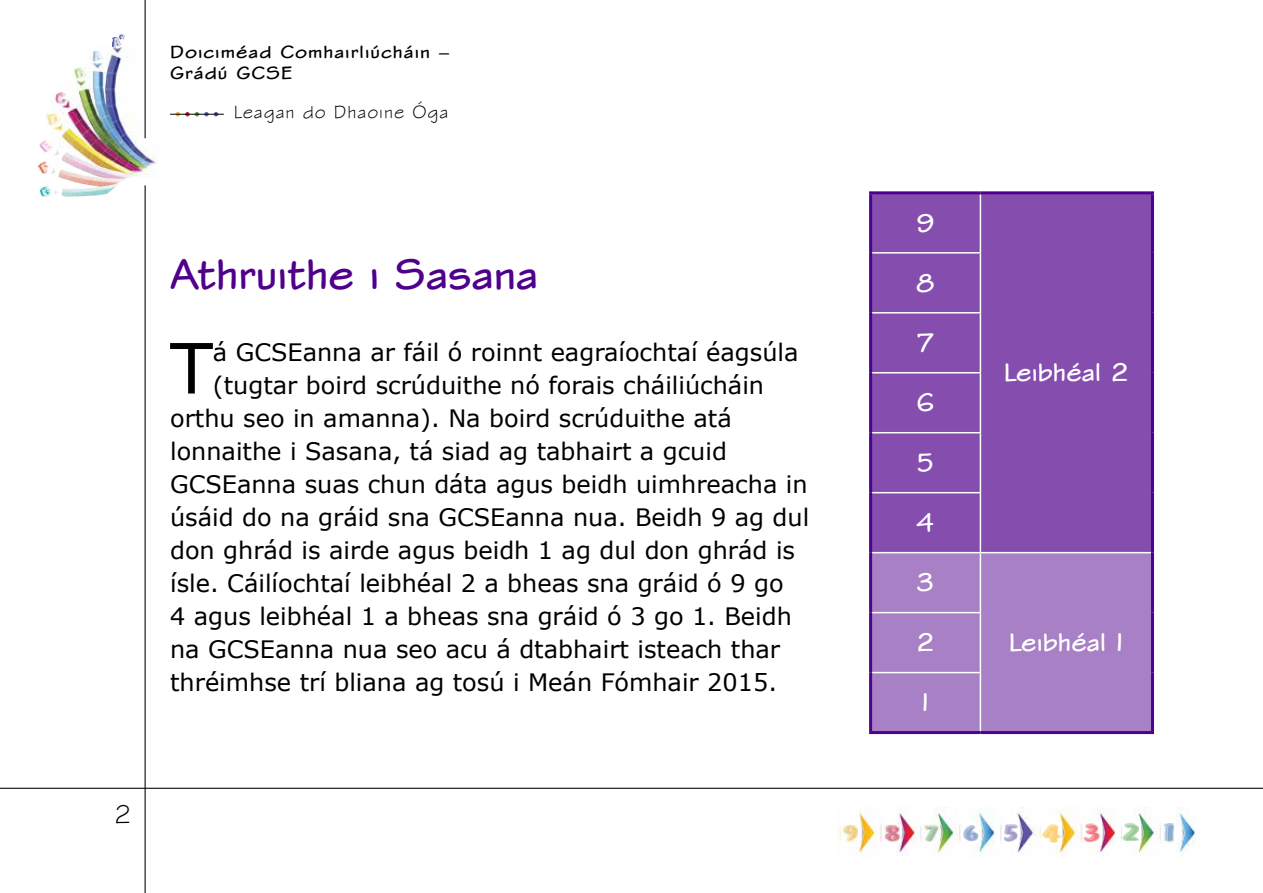
<style>
.page{position:relative;width:1263px;height:893px;background:#fff}
.page>*{position:absolute;margin:0;border:0;box-sizing:border-box;transform-origin:0 0}
.Para{font:69.45px "Verdana";color:#000}
.Hdg_-_24___Stylus_Bo{font:700 45px "Stylus ITC";color:#4f008c}
.Hdg_-_24___Stylus_Bo-2{font:700 27px "Stylus ITC";color:#fff}
.t1{font:27px "Stylus ITC";color:#000}
.Para-2{font:24px "Verdana";color:#000}
.t2{font:700 18.75px/21px "Stylus ITC";letter-spacing:.05em;color:#000;scale:1.06 1}
.t3{font:18.75px "Stylus ITC";letter-spacing:.05em;color:#000}
</style>
<div class="page">
<img style="left:51px;top:46px;width:105px;height:130px">
<svg style="left:112px;top:35px;width:13px;height:12px"></svg>
<svg style="left:74px;top:50px;width:30px;height:30px"></svg>
<img style="left:54px;top:92px;width:14px;height:12px">
<img style="left:46px;top:113px;width:14px;height:13px">
<img style="left:53px;top:148px;width:83px;height:30px">
<img style="left:39px;top:138px;width:15px;height:16px">
<img style="left:51px;top:167px;width:76px;height:15px">
<img style="left:54px;top:182px;width:66px;height:15px">
<img style="left:37px;top:158px;width:15px;height:17px">
<img style="left:39px;top:186px;width:12px;height:11px">
<img style="left:839px;top:808px;width:356px;height:50px">
<img style="left:843px;top:826px;width:15px;height:16px">
<img style="left:885px;top:825px;width:15px;height:17px">
<img style="left:923px;top:825px;width:16px;height:17px">
<img style="left:1042px;top:822px;width:20px;height:23px">
<img style="left:962px;top:823px;width:17px;height:19px">
<img style="left:1003px;top:824px;width:15px;height:18px">
<img style="left:1083px;top:820px;width:18px;height:25px">
<img style="left:1122px;top:821px;width:18px;height:21px">
<img style="left:1161px;top:824px;width:14px;height:19px">
<hr style="left:145px;top:185px;width:1px;height:708px;background:#000">
<hr style="left:145px;top:0;width:1px;height:138px;background:#000">
<hr style="left:0;top:788px;width:1263px;height:1px;background:#000">
<svg style="left:176px;top:112px;width:42px;height:4px"></svg>
<hr style="left:170px;top:114px;width:54px;height:1px;background:#000">
<div style="left:872px;top:194px;width:279px;height:358px;background:#844dae"></div>
<div style="left:872px;top:553px;width:279px;height:178px;background:#a780c5"></div>
<hr style="left:980px;top:194px;width:1px;height:58px;background:#fff">
<hr style="left:872px;top:252px;width:109px;height:2px;background:#fff">
<hr style="left:980px;top:254px;width:1px;height:58px;background:#fff">
<hr style="left:872px;top:312px;width:109px;height:2px;background:#fff">
<hr style="left:980px;top:314px;width:1px;height:58px;background:#fff">
<hr style="left:872px;top:372px;width:109px;height:1px;background:#fff">
<hr style="left:980px;top:373px;width:1px;height:59px;background:#fff">
<hr style="left:872px;top:432px;width:109px;height:1px;background:#fff">
<hr style="left:980px;top:433px;width:1px;height:59px;background:#fff">
<hr style="left:872px;top:492px;width:109px;height:1px;background:#fff">
<hr style="left:980px;top:493px;width:1px;height:59px;background:#fff">
<hr style="left:980px;top:553px;width:1px;height:59px;background:#fff">
<hr style="left:872px;top:612px;width:109px;height:1px;background:#fff">
<hr style="left:980px;top:613px;width:1px;height:59px;background:#fff">
<hr style="left:872px;top:672px;width:109px;height:1px;background:#fff">
<hr style="left:980px;top:673px;width:1px;height:58px;background:#fff">
<hr style="left:869px;top:191px;width:111px;height:3px;background:#4f008c">
<hr style="left:869px;top:194px;width:3px;height:59px;background:#4f008c">
<hr style="left:980px;top:191px;width:174px;height:3px;background:#4f008c">
<hr style="left:1151px;top:194px;width:3px;height:59px;background:#4f008c">
<hr style="left:1151px;top:253px;width:3px;height:60px;background:#4f008c">
<hr style="left:1151px;top:313px;width:3px;height:60px;background:#4f008c">
<hr style="left:1151px;top:373px;width:3px;height:60px;background:#4f008c">
<hr style="left:1151px;top:433px;width:3px;height:60px;background:#4f008c">
<hr style="left:1151px;top:493px;width:3px;height:60px;background:#4f008c">
<hr style="left:869px;top:253px;width:3px;height:60px;background:#4f008c">
<hr style="left:869px;top:313px;width:3px;height:60px;background:#4f008c">
<hr style="left:869px;top:373px;width:3px;height:60px;background:#4f008c">
<hr style="left:869px;top:433px;width:3px;height:60px;background:#4f008c">
<hr style="left:869px;top:493px;width:3px;height:60px;background:#4f008c">
<hr style="left:869px;top:553px;width:3px;height:60px;background:#4f008c">
<hr style="left:1151px;top:553px;width:3px;height:60px;background:#4f008c">
<hr style="left:1151px;top:613px;width:3px;height:60px;background:#4f008c">
<hr style="left:1151px;top:673px;width:3px;height:58px;background:#4f008c">
<hr style="left:980px;top:731px;width:174px;height:3px;background:#4f008c">
<hr style="left:869px;top:613px;width:3px;height:60px;background:#4f008c">
<hr style="left:869px;top:673px;width:3px;height:58px;background:#4f008c">
<hr style="left:869px;top:731px;width:111px;height:3px;background:#4f008c">
<p class="t2" style="left:170px;top:41px;width:265px">Doiciméad Comhairliúcháin –<br>Grádú GCSE</p>
<p class="t3" style="left:234px;top:101px;width:216px">Leagan do Dhaoine Óga</p>
<p class="Hdg_-_24___Stylus_Bo" style="left:170px;top:246px;width:370px">Athruithe i Sasana</p>
<p class="Para" style="left:170px;top:324px;width:44px">T</p>
<p class="Para-2" style="left:213px;top:336px;width:587px">á GCSEanna ar fáil ó roinnt eagraíochtaí éagsúla</p>
<p class="Para-2" style="left:213px;top:369px;width:553px">(tugtar boird scrúduithe nó forais cháiliúcháin</p>
<p class="Para-2" style="left:170px;top:402px;width:563px">orthu seo in amanna). Na boird scrúduithe atá</p>
<p class="Para-2" style="left:170px;top:435px;width:558px">lonnaithe i Sasana, tá siad ag tabhairt a gcuid</p>
<p class="Para-2" style="left:170px;top:468px;width:639px">GCSEanna suas chun dáta agus beidh uimhreacha in</p>
<p class="Para-2" style="left:170px;top:501px;width:641px">úsáid do na gráid sna GCSEanna nua. Beidh 9 ag dul</p>
<p class="Para-2" style="left:170px;top:534px;width:626px">don ghrád is airde agus beidh 1 ag dul don ghrád is</p>
<p class="Para-2" style="left:170px;top:567px;width:615px">ísle. Cáilíochtaí leibhéal 2 a bheas sna gráid ó 9 go</p>
<p class="Para-2" style="left:170px;top:600px;width:623px">4 agus leibhéal 1 a bheas sna gráid ó 3 go 1. Beidh</p>
<p class="Para-2" style="left:170px;top:633px;width:612px">na GCSEanna nua seo acu á dtabhairt isteach thar</p>
<p class="Para-2" style="left:170px;top:666px;width:608px">thréimhse trí bliana ag tosú i Meán Fómhair 2015.</p>
<p class="t1" style="left:114px;top:798px;width:19px">2</p>
<p class="Hdg_-_24___Stylus_Bo-2" style="left:916px;top:206px;width:20px">9</p>
<p class="Hdg_-_24___Stylus_Bo-2" style="left:916px;top:266px;width:20px">8</p>
<p class="Hdg_-_24___Stylus_Bo-2" style="left:917px;top:326px;width:18px">7</p>
<p class="Hdg_-_24___Stylus_Bo-2" style="left:916px;top:386px;width:20px">6</p>
<p class="Hdg_-_24___Stylus_Bo-2" style="left:916px;top:446px;width:20px">5</p>
<p class="Hdg_-_24___Stylus_Bo-2" style="left:916px;top:506px;width:20px">4</p>
<p class="Hdg_-_24___Stylus_Bo-2" style="left:916px;top:565px;width:20px">3</p>
<p class="Hdg_-_24___Stylus_Bo-2" style="left:1004px;top:356px;width:127px">Leibhéal 2</p>
<p class="Hdg_-_24___Stylus_Bo-2" style="left:916px;top:625px;width:20px">2</p>
<p class="Hdg_-_24___Stylus_Bo-2" style="left:1009px;top:625px;width:117px">Leibhéal 1</p>
<p class="Hdg_-_24___Stylus_Bo-2" style="left:921px;top:685px;width:10px">1</p>
</div>
